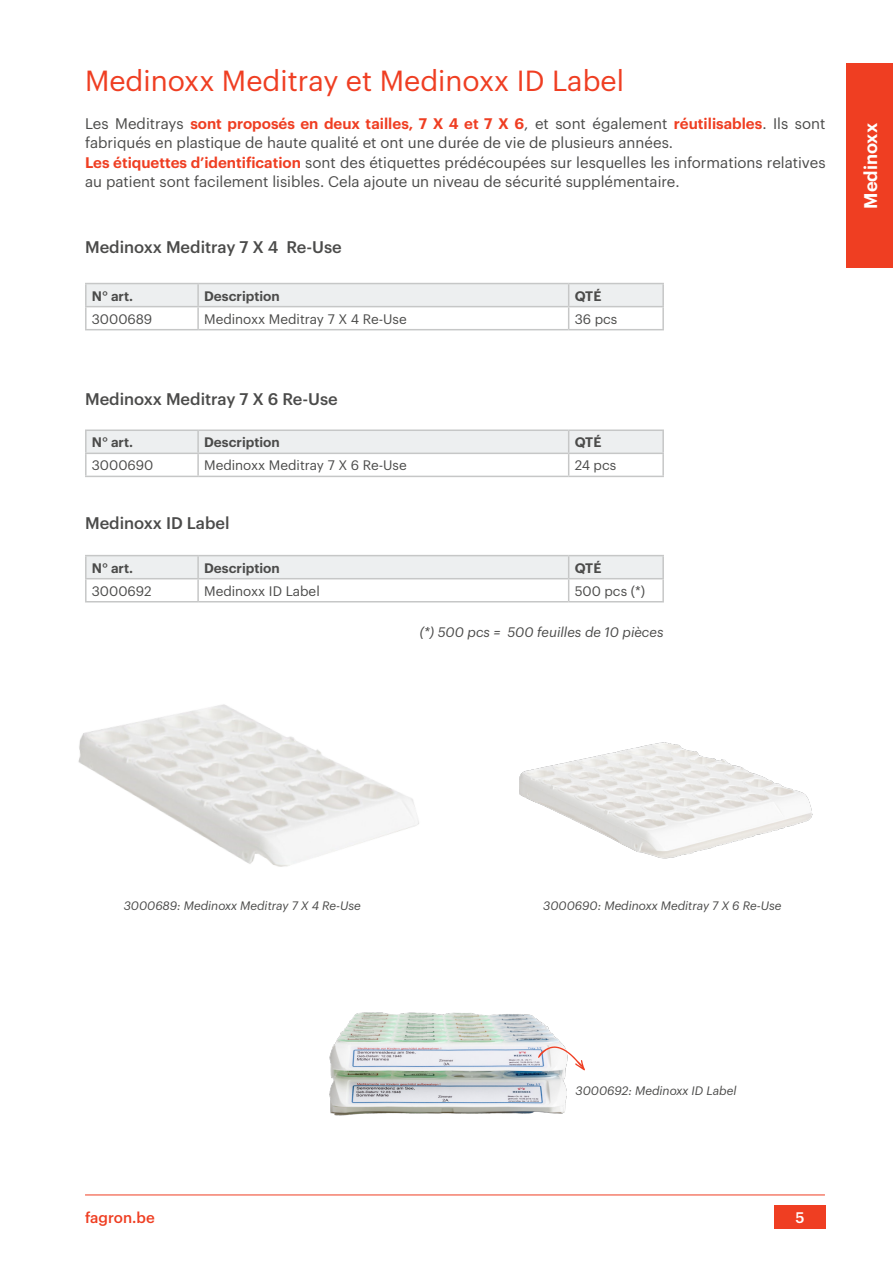
<style>
.page{position:relative;width:893px;height:1263px;background:#fff}
.page>*{position:absolute;margin:0;border:0;box-sizing:border-box;transform-origin:0 0}
.t1{font:28.5px "Graphik";color:#ef3e22}
.t2{font:600 18px "Graphik";color:#fff}
.t3{font:500 16.5px "Graphik";color:#4b4b4a}
.t4{font:15px/19.5px "Graphik";color:#4b4b4a}
.t5{font:500 15px "Graphik";color:#ef3e22}
.t6{font:500 15px "Graphik";color:#fff}
.t7{font:13.5px "Graphik";color:#4b4b4a}
.t8{font:600 13.5px "Graphik";color:#4b4b4a}
.t9{font:italic 13.5px "Graphik";color:#4b4b4a}
.t10{font:italic 12px "Graphik";color:#4b4b4a}
.s1{font-weight:600;color:#ef3e22}
</style>
<div class="page">
<hr style="left:85px;top:1194px;width:740px;height:1px;background:#ef3e22">
<div style="left:774px;top:1205px;width:51px;height:24px;background:#ef3e22"></div>
<div style="left:846px;top:64px;width:47px;height:204px;background:#ef3e22"></div>
<hr style="left:85px;top:283px;width:113px;height:1px;background:#c6c7c7">
<hr style="left:85px;top:284px;width:2px;height:22px;background:#c6c7c7">
<hr style="left:198px;top:283px;width:371px;height:1px;background:#c6c7c7">
<hr style="left:569px;top:283px;width:95px;height:1px;background:#c6c7c7">
<hr style="left:662px;top:284px;width:2px;height:22px;background:#c6c7c7">
<hr style="left:85px;top:306px;width:113px;height:1px;background:#c6c7c7">
<hr style="left:85px;top:307px;width:2px;height:22px;background:#c6c7c7">
<hr style="left:569px;top:306px;width:95px;height:1px;background:#c6c7c7">
<svg style="left:86px;top:284px;width:577px;height:45px"></svg>
<hr style="left:662px;top:307px;width:2px;height:22px;background:#c6c7c7">
<hr style="left:85px;top:329px;width:113px;height:1px;background:#c6c7c7">
<hr style="left:198px;top:329px;width:371px;height:1px;background:#c6c7c7">
<hr style="left:569px;top:329px;width:95px;height:1px;background:#c6c7c7">
<hr style="left:85px;top:429px;width:113px;height:2px;background:#c6c7c7">
<hr style="left:85px;top:431px;width:2px;height:22px;background:#c6c7c7">
<hr style="left:198px;top:429px;width:371px;height:2px;background:#c6c7c7">
<hr style="left:569px;top:429px;width:95px;height:2px;background:#c6c7c7">
<hr style="left:662px;top:431px;width:2px;height:22px;background:#c6c7c7">
<hr style="left:85px;top:453px;width:113px;height:1px;background:#c6c7c7">
<hr style="left:85px;top:454px;width:2px;height:22px;background:#c6c7c7">
<hr style="left:569px;top:453px;width:95px;height:1px;background:#c6c7c7">
<svg style="left:86px;top:431px;width:577px;height:45px"></svg>
<hr style="left:662px;top:454px;width:2px;height:22px;background:#c6c7c7">
<hr style="left:85px;top:476px;width:113px;height:1px;background:#c6c7c7">
<hr style="left:198px;top:476px;width:371px;height:1px;background:#c6c7c7">
<hr style="left:569px;top:476px;width:95px;height:1px;background:#c6c7c7">
<hr style="left:85px;top:555px;width:113px;height:1px;background:#c6c7c7">
<hr style="left:85px;top:556px;width:2px;height:22px;background:#c6c7c7">
<hr style="left:198px;top:555px;width:371px;height:1px;background:#c6c7c7">
<hr style="left:569px;top:555px;width:95px;height:1px;background:#c6c7c7">
<hr style="left:662px;top:556px;width:2px;height:22px;background:#c6c7c7">
<hr style="left:85px;top:578px;width:113px;height:1px;background:#c6c7c7">
<hr style="left:85px;top:579px;width:2px;height:22px;background:#c6c7c7">
<hr style="left:569px;top:578px;width:95px;height:1px;background:#c6c7c7">
<svg style="left:86px;top:556px;width:577px;height:45px"></svg>
<hr style="left:662px;top:579px;width:2px;height:22px;background:#c6c7c7">
<hr style="left:85px;top:601px;width:113px;height:1px;background:#c6c7c7">
<hr style="left:198px;top:601px;width:371px;height:1px;background:#c6c7c7">
<hr style="left:569px;top:601px;width:95px;height:1px;background:#c6c7c7">
<img style="left:78px;top:602px;width:375px;height:265px">
<img style="left:519px;top:742px;width:294px;height:117px">
<img style="left:329px;top:1012px;width:256px;height:104px">
<svg style="left:538px;top:1046px;width:47px;height:24px"></svg>
<p class="t1" style="left:85px;top:60px;width:540px">Medinoxx Meditray et Medinoxx ID Label</p>
<p class="t4" style="left:85px;top:112px;width:742px">Les Meditrays <span class="s1">sont proposés en deux tailles, 7 X 4 et 7 X 6</span>, et sont également <span class="s1">réutilisables</span>. Ils sont fabriqués en plastique de haute qualité et ont une durée de vie de plusieurs années.</p>
<p class="t4" style="left:85px;top:151px;width:742px"><span class="s1">Les étiquettes d’identification</span> sont des étiquettes prédécoupées sur lesquelles les informations relatives au patient sont facilement lisibles. Cela ajoute un niveau de sécurité supplémentaire.</p>
<p class="t3" style="left:85px;top:235px;width:258px">Medinoxx Meditray 7 X 4 Re-Use</p>
<p class="t8" style="left:92px;top:285px;width:43px">N° art.</p>
<p class="t8" style="left:204px;top:285px;width:77px">Description</p>
<p class="t8" style="left:575px;top:285px;width:28px">QTÉ</p>
<p class="t7" style="left:92px;top:309px;width:62px">3000689</p>
<p class="t7" style="left:204px;top:309px;width:204px">Medinoxx Meditray 7 X 4 Re-Use</p>
<p class="t7" style="left:575px;top:309px;width:44px">36 pcs</p>
<p class="t3" style="left:85px;top:386px;width:254px">Medinoxx Meditray 7 X 6 Re-Use</p>
<p class="t8" style="left:92px;top:432px;width:43px">N° art.</p>
<p class="t8" style="left:204px;top:432px;width:77px">Description</p>
<p class="t8" style="left:575px;top:432px;width:28px">QTÉ</p>
<p class="t7" style="left:92px;top:455px;width:63px">3000690</p>
<p class="t7" style="left:204px;top:455px;width:204px">Medinoxx Meditray 7 X 6 Re-Use</p>
<p class="t7" style="left:575px;top:455px;width:43px">24 pcs</p>
<p class="t3" style="left:85px;top:511px;width:146px">Medinoxx ID Label</p>
<p class="t8" style="left:92px;top:557px;width:43px">N° art.</p>
<p class="t8" style="left:204px;top:557px;width:77px">Description</p>
<p class="t8" style="left:575px;top:557px;width:28px">QTÉ</p>
<p class="t7" style="left:92px;top:581px;width:61px">3000692</p>
<p class="t7" style="left:204px;top:581px;width:117px">Medinoxx ID Label</p>
<p class="t7" style="left:575px;top:581px;width:72px">500 pcs (*)</p>
<p class="t9" style="left:420px;top:622px;width:245px">(*) 500 pcs = 500 feuilles de 10 pièces</p>
<p class="t2" style="left:857px;top:209px;width:87px;rotate:-90deg">Medinoxx</p>
<p class="t10" style="left:124px;top:897px;width:239px">3000689: Medinoxx Meditray 7 X 4 Re-Use</p>
<p class="t10" style="left:543px;top:897px;width:240px">3000690: Medinoxx Meditray 7 X 6 Re-Use</p>
<p class="t10" style="left:575px;top:1082px;width:163px">3000692: Medinoxx ID Label</p>
<p class="t5" style="left:85px;top:1206px;width:71px">fagron.be</p>
<p class="t6" style="left:795px;top:1206px;width:11px">5</p>
</div>
